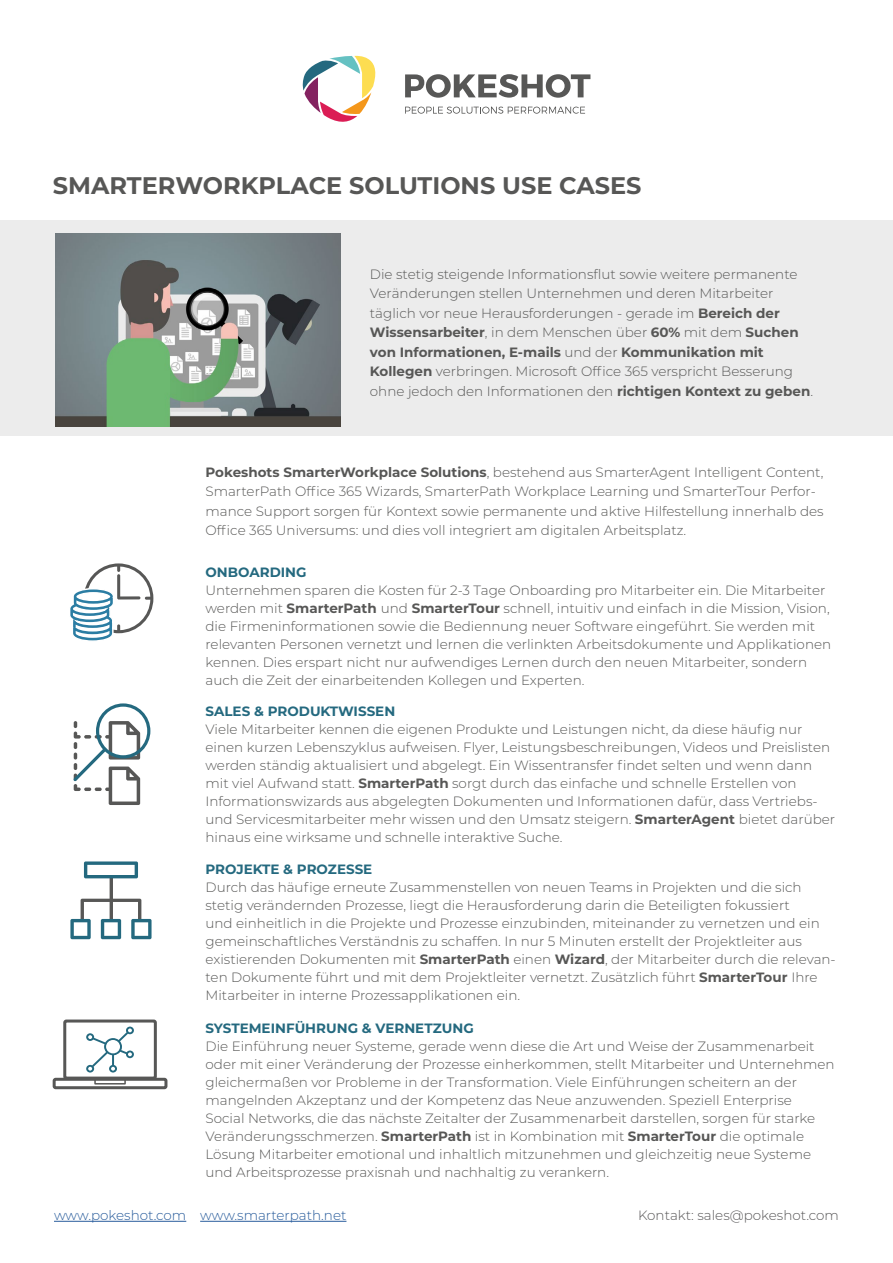
<style>
.page{position:relative;width:893px;height:1263px;background:#fff}
.page>*{position:absolute;margin:0;border:0;box-sizing:border-box;transform-origin:0 0}
.t1{font:700 24px "Montserrat";color:#575756}
.t2{font:300 13.5px/18px "Montserrat";color:#575756}
.t3{font:700 13.5px "Montserrat";color:#24697f}
.t4{font:300 13.5px "Montserrat";color:#275b9b}
.t5{font:300 13.5px "Montserrat";color:#575657}
.s1{font-weight:700}
</style>
<div class="page">
<div style="left:0;top:221px;width:893px;height:215px;background:#ececec"></div>
<img style="left:56px;top:233px;width:284px;height:193px">
<hr style="left:54px;top:1221px;width:132px;height:1px;background:#275b9b">
<hr style="left:200px;top:1221px;width:146px;height:1px;background:#275b9b">
<svg style="left:302px;top:55px;width:74px;height:67px"></svg>
<svg style="left:405px;top:74px;width:185px;height:24px"></svg>
<svg style="left:405px;top:107px;width:180px;height:7px"></svg>
<svg style="left:73px;top:703px;width:78px;height:102px"></svg>
<svg style="left:70px;top:563px;width:83px;height:78px"></svg>
<div style="left:63px;top:1019px;width:94px;height:60px;border:3px solid #575756;border-radius:2px"></div>
<svg style="left:86px;top:1026px;width:48px;height:59px"></svg>
<div style="left:53px;top:1078px;width:114px;height:11px;border:3px solid #575756;border-radius:2px"></div>
<svg style="left:70px;top:861px;width:82px;height:78px"></svg>
<h1 class="t1" style="left:53px;top:168px;width:590px">SMARTERWORKPLACE SOLUTIONS USE CASES</h1>
<p class="t2" style="left:370px;top:264px;width:445px;line-height:19.5px">Die stetig steigende Informationsflut sowie weitere permanente Veränderungen stellen Unternehmen und deren Mitarbeiter täglich vor neue Herausforderungen - gerade im <span class="s1">Bereich der Wissensarbeiter</span>, in dem Menschen über <span class="s1">60%</span> mit dem <span class="s1">Suchen von Informationen, E-mails</span> und der <span class="s1">Kommunikation mit Kollegen</span> verbringen. Microsoft Office 365 verspricht Besserung ohne jedoch den Informationen den <span class="s1">richtigen Kontext zu geben</span>.</p>
<p class="t2" style="left:206px;top:462px;width:620px;line-height:19.5px"><span class="s1">Pokeshots SmarterWorkplace Solutions</span>, bestehend aus SmarterAgent Intelligent Content, SmarterPath Office 365 Wizards, SmarterPath Workplace Learning und SmarterTour Perfor&shy;mance Support sorgen für Kontext sowie permanente und aktive Hilfestellung innerhalb des Office 365 Universums: und dies voll integriert am digitalen Arbeitsplatz.</p>
<p class="t3" style="left:206px;top:562px;width:103px">ONBOARDING</p>
<p class="t2" style="left:206px;top:580px;width:627px">Unternehmen sparen die Kosten für 2-3 Tage Onboarding pro Mitarbeiter ein. Die Mitarbeiter werden mit <span class="s1">SmarterPath</span> und <span class="s1">SmarterTour</span> schnell, intuitiv und einfach in die Mission, Vision, die Firmeninformationen sowie die Bediennung neuer Software eingeführt. Sie werden mit relevanten Personen vernetzt und lernen die verlinkten Arbeitsdokumente und Applikationen kennen. Dies erspart nicht nur aufwendiges Lernen durch den neuen Mitarbeiter, sondern auch die Zeit der einarbeitenden Kollegen und Experten.</p>
<p class="t3" style="left:206px;top:702px;width:191px">SALES &amp; PRODUKTWISSEN</p>
<p class="t2" style="left:206px;top:720px;width:631px">Viele Mitarbeiter kennen die eigenen Produkte und Leistungen nicht, da diese häufig nur einen kurzen Lebenszyklus aufweisen. Flyer, Leistungsbeschreibungen, Videos und Preislisten werden ständig aktualisiert und abgelegt. Ein Wissentransfer findet selten und wenn dann mit viel Aufwand statt. <span class="s1">SmarterPath</span> sorgt durch das einfache und schnelle Erstellen von Informationswizards aus abgelegten Dokumenten und Informationen dafür, dass Vertriebs&shy;und Servicesmitarbeiter mehr wissen und den Umsatz steigern. <span class="s1">SmarterAgent</span> bietet darüber hinaus eine wirksame und schnelle interaktive Suche.</p>
<p class="t3" style="left:206px;top:860px;width:168px">PROJEKTE &amp; PROZESSE</p>
<p class="t2" style="left:206px;top:878px;width:632px">Durch das häufige erneute Zusammenstellen von neuen Teams in Projekten und die sich stetig verändernden Prozesse, liegt die Herausforderung darin die Beteiligten fokussiert<br>und einheitlich in die Projekte und Prozesse einzubinden, miteinander zu vernetzen und ein gemeinschaftliches Verständnis zu schaffen. In nur 5 Minuten erstellt der Projektleiter aus existierenden Dokumenten mit <span class="s1">SmarterPath</span> einen <span class="s1">Wizard</span>, der Mitarbeiter durch die relevan&shy;ten Dokumente führt und mit dem Projektleiter vernetzt. Zusätzlich führt <span class="s1">SmarterTour</span> Ihre Mitarbeiter in interne Prozessapplikationen ein.</p>
<p class="t3" style="left:206px;top:1018px;width:270px">SYSTEMEINFÜHRUNG &amp; VERNETZUNG</p>
<p class="t2" style="left:206px;top:1036px;width:631px">Die Einführung neuer Systeme, gerade wenn diese die Art und Weise der Zusammenarbeit oder mit einer Veränderung der Prozesse einherkommen, stellt Mitarbeiter und Unternehmen gleichermaßen vor Probleme in der Transformation. Viele Einführungen scheitern an der mangelnden Akzeptanz und der Kompetenz das Neue anzuwenden. Speziell Enterprise<br>Social Networks, die das nächste Zeitalter der Zusammenarbeit darstellen, sorgen für starke Veränderungsschmerzen. <span class="s1">SmarterPath</span> ist in Kombination mit <span class="s1">SmarterTour</span> die optimale Lösung Mitarbeiter emotional und inhaltlich mitzunehmen und gleichzeitig neue Systeme und Arbeitsprozesse praxisnah und nachhaltig zu verankern.</p>
<p class="t4" style="left:54px;top:1206px;width:294px">www.pokeshot.com www.smarterpath.net</p>
<p class="t5" style="left:638px;top:1206px;width:202px">Kontakt: sales@pokeshot.com</p>
</div>
